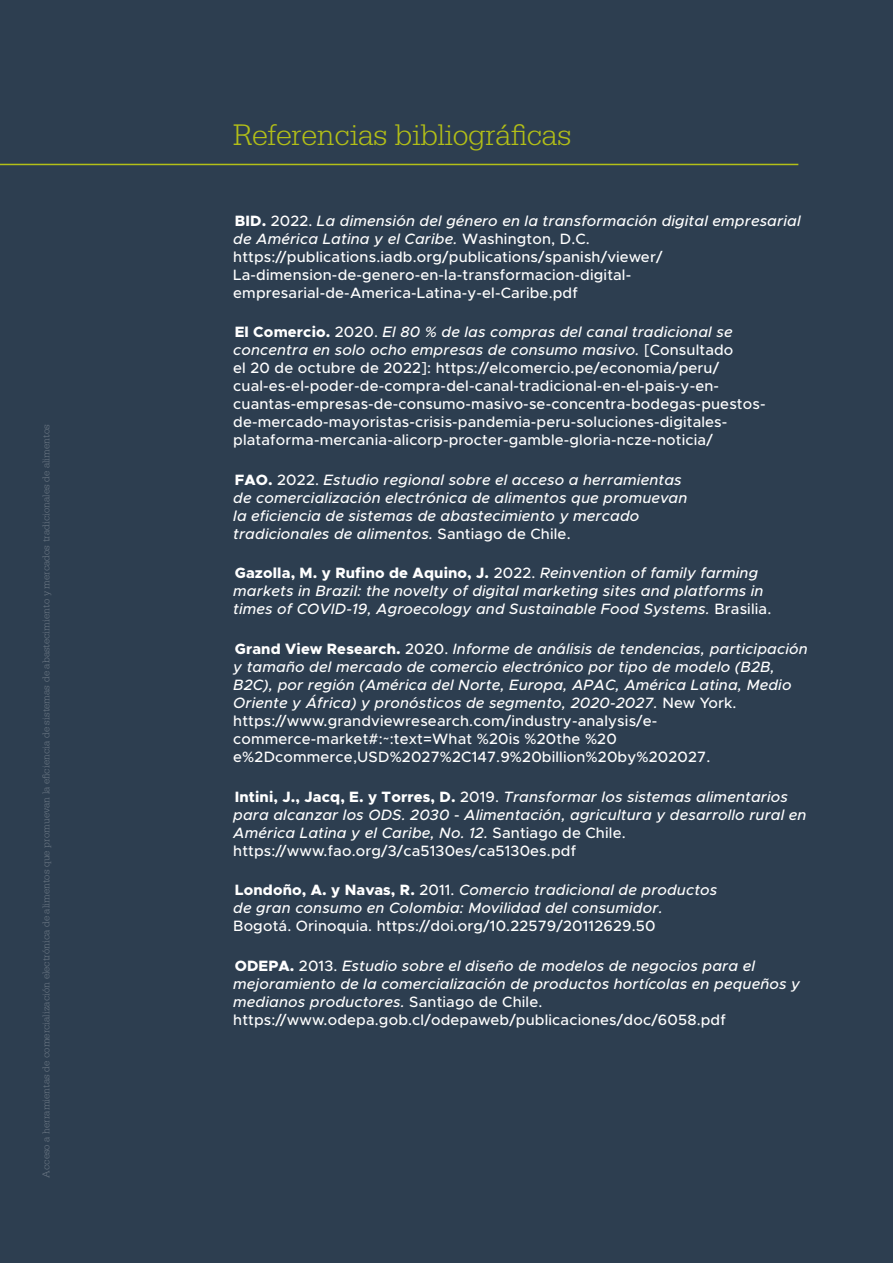
<style>
.page{position:relative;width:893px;height:1263px;background:#2d3e50}
.page>*{position:absolute;margin:0;border:0;box-sizing:border-box;transform-origin:0 0}
.t1{font:300 31.5px "Serifa Std";letter-spacing:-.01em;color:#b3bf17}
.TEXTO_CENTRAL{font:italic 500 15px/18px "Metropolis";letter-spacing:.01em;color:#fff}
.TEXTO_CENTRAL-2{font:500 15px/18px "Metropolis";letter-spacing:.01em;color:#fff}
.t2{font:300 10.5px "Serifa Std";color:#6c7885}
.s1{font-weight:800}
.s2{font-style:italic}
.s3{font-weight:800;font-style:normal}
.s4{font-style:normal}
</style>
<div class="page">
<hr style="left:0;top:164px;width:798px;height:1px;background:#b3bf17">
<p class="t2" style="left:40px;top:1177px;width:755px;rotate:-90deg">Acceso a herramientas de comercialización electrónica de alimentos que promuevan la eficiencia de sistemas de abastecimiento y mercados tradicionales de alimentos</p>
<p class="t1" style="left:233px;top:117px;width:340px">Referencias bibliográficas</p>
<p class="TEXTO_CENTRAL-2" style="left:233px;top:211px;width:569px"><span class="s1">BID.</span> 2022. <span class="s2">La dimensión del género en la transformación digital empresarial de América Latina y el Caribe.</span> Washington, D.C. https://publications.iadb.org/publications/spanish/viewer/ La-dimension-de-genero-en-la-transformacion-digital&shy;empresarial-de-America-Latina-y-el-Caribe.pdf</p>
<p class="TEXTO_CENTRAL-2" style="left:233px;top:323px;width:534px"><span class="s1">El Comercio.</span> 2020. <span class="s2">El 80 % de las compras del canal tradicional se concentra en solo ocho empresas de consumo masivo.</span> [Consultado<br>el 20 de octubre de 2022]: https://elcomercio.pe/economia/peru/ cual-es-el-poder-de-compra-del-canal-tradicional-en-el-pais-y-en&shy;cuantas-empresas-de-consumo-masivo-se-concentra-bodegas-puestos&shy;de-mercado-mayoristas-crisis-pandemia-peru-soluciones-digitales&shy;plataforma-mercania-alicorp-procter-gamble-gloria-ncze-noticia/</p>
<p class="TEXTO_CENTRAL" style="left:233px;top:471px;width:456px"><span class="s3">FAO.</span> <span class="s4">2022.</span> Estudio regional sobre el acceso a herramientas de comercialización electrónica de alimentos que promuevan la eficiencia de sistemas de abastecimiento y mercado tradicionales de alimentos. <span class="s4">Santiago de Chile.</span></p>
<p class="TEXTO_CENTRAL" style="left:233px;top:564px;width:540px"><span class="s3">Gazolla, M. y Rufino de Aquino, J.</span> <span class="s4">2022.</span> Reinvention of family farming markets in Brazil: the novelty of digital marketing sites and platforms in times of COVID-19, Agroecology and Sustainable Food Systems. <span class="s4">Brasilia.</span></p>
<p class="TEXTO_CENTRAL" style="left:233px;top:640px;width:576px"><span class="s3">Grand View Research.</span> <span class="s4">2020.</span> Informe de análisis de tendencias, participación y tamaño del mercado de comercio electrónico por tipo de modelo (B2B, B2C), por región (América del Norte, Europa, APAC, América Latina, Medio Oriente y África) y pronósticos de segmento, 2020-2027. <span class="s4">New York. https://www.grandviewresearch.com/industry-analysis/e&shy;commerce-market#:~:text=What %20is %20the %20 e%2Dcommerce,USD%2027%2C147.9%20billion%20by%202027.</span></p>
<p class="TEXTO_CENTRAL" style="left:233px;top:787px;width:575px"><span class="s3">Intini, J., Jacq, E. y Torres, D.</span> <span class="s4">2019.</span> Transformar los sistemas alimentarios para alcanzar los ODS. 2030 <span class="s4">-</span> Alimentación, agricultura y desarrollo rural en América Latina y el Caribe, No. 12. <span class="s4">Santiago de Chile. https://www.fao.org/3/ca5130es/ca5130es.pdf</span></p>
<p class="TEXTO_CENTRAL" style="left:233px;top:881px;width:486px"><span class="s3">Londoño, A. y Navas, R.</span> <span class="s4">2011.</span> Comercio tradicional de productos de gran consumo en Colombia: Movilidad del consumidor.<br><span class="s4">Bogotá. Orinoquia. https://doi.org/10.22579/20112629.50</span></p>
<p class="TEXTO_CENTRAL" style="left:233px;top:957px;width:568px"><span class="s3">ODEPA.</span> <span class="s4">2013.</span> Estudio sobre el diseño de modelos de negocios para el mejoramiento de la comercialización de productos hortícolas en pequeños y medianos productores. <span class="s4">Santiago de Chile. https://www.odepa.gob.cl/odepaweb/publicaciones/doc/6058.pdf</span></p>
</div>
